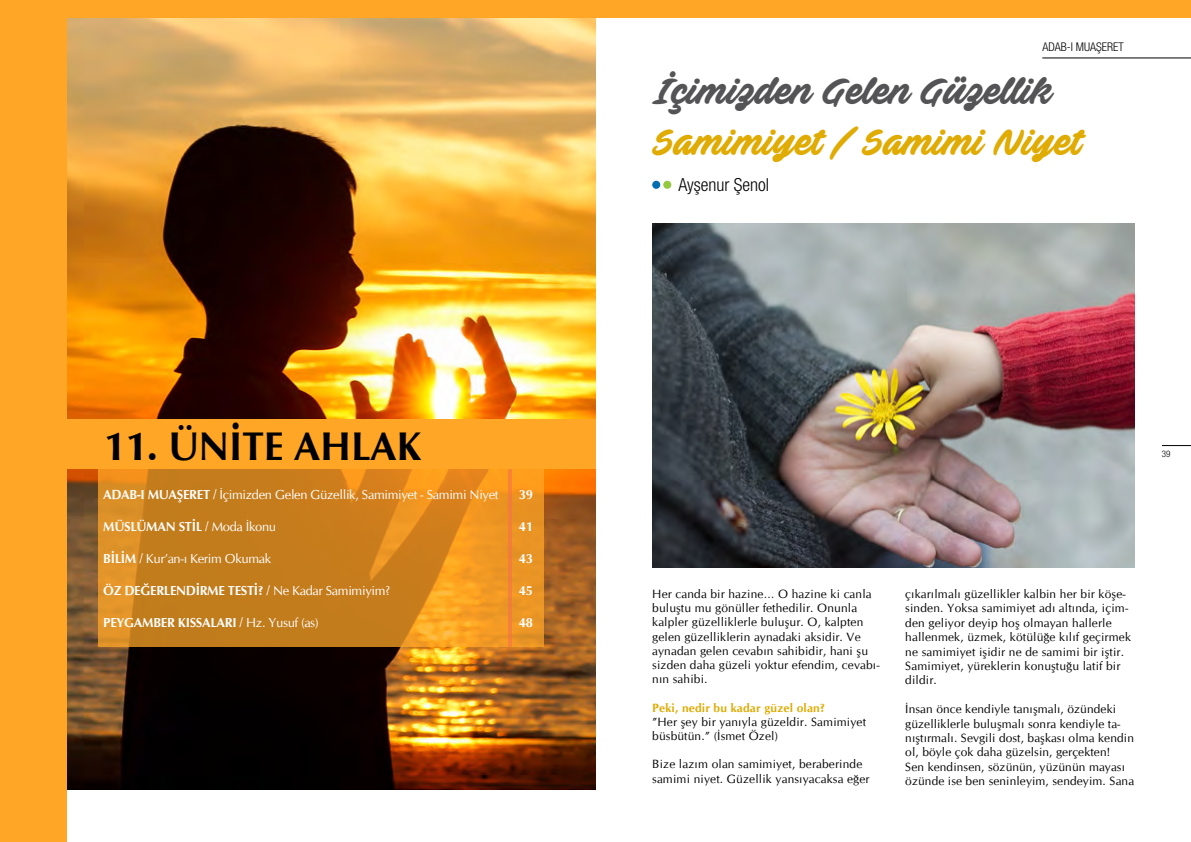
<style>
.page{position:relative;width:1191px;height:842px;background:#fff}
.page>*{position:absolute;margin:0;border:0;box-sizing:border-box;transform-origin:0 0}
.t1{font:700 40px "CG Omega";letter-spacing:-.01em;color:#000}
.t2{font:36px "Ave Fedan PERSONALUSEONLY";color:#545456}
.t3{font:36px "Ave Fedan PERSONALUSEONLY";color:#e0ab03}
.t4{font:300 condensed 18px "Helvetica Neue LT Pro";color:#000}
.t5{font:700 13px "CG Omega";letter-spacing:-.025em;color:#fff}
.t6{font:13px "CG Omega";letter-spacing:-.025em;color:#fff}
.t7{font:12px/14.4px "CG Omega";letter-spacing:.015em;color:#000}
.t8{font:700 12px "CG Omega";letter-spacing:.015em;color:#e0ab03}
.t9{font:300 condensed 12px "Helvetica Neue LT Pro";color:#000}
.t10{font:300 condensed 9px "Helvetica Neue LT Pro";color:#000}
.s1{font-weight:700}
.s2{font-weight:400}
</style>
<div class="page">
<hr style="left:1161px;top:445px;width:30px;height:1px;background:#000">
<img style="left:66px;top:18px;width:529px;height:772px">
<div style="left:57px;top:420px;width:539px;height:49px;background:#ffa626"></div>
<div style="left:0;top:0;width:66px;height:842px;background:#ffa626"></div>
<svg style="left:98px;top:469px;width:446px;height:177px;background:#d4861e"></svg>
<hr style="left:508px;top:469px;width:3px;height:177px;background:#f7704a">
<div style="left:652px;top:181px;width:8px;height:8px;background:#006eb0;border-radius:50%"></div>
<svg style="left:663px;top:181px;width:8px;height:8px"></svg>
<hr style="left:1042px;top:58px;width:149px;height:1px;background:#000">
<img style="left:652px;top:224px;width:482px;height:343px">
<div style="left:0;top:0;width:1191px;height:18px;background:#ffa626"></div>
<h1 class="t1" style="left:103px;top:421px;width:320px">11. ÜNİTE AHLAK</h1>
<p class="t6" style="left:103px;top:486px;width:397px"><span class="s1">ADAB-I MUAŞERET /</span> İçimizden Gelen Güzellik, Samimiyet - Samimi Niyet</p>
<p class="t5" style="left:103px;top:518px;width:174px">MÜSLÜMAN STİL / <span class="s2">Moda İkonu</span></p>
<p class="t6" style="left:103px;top:550px;width:169px"><span class="s1">BİLİM /</span> Kur’an-ı Kerim Okumak</p>
<p class="t5" style="left:103px;top:582px;width:288px">ÖZ DEĞERLENDİRME TESTİ? / <span class="s2">Ne Kadar Samimiyim?</span></p>
<p class="t5" style="left:103px;top:614px;width:217px">PEYGAMBER KISSALARI / <span class="s2">Hz. Yusuf (as)</span></p>
<p class="t5" style="left:519px;top:486px;width:16px">39</p>
<p class="t5" style="left:519px;top:518px;width:16px">41</p>
<p class="t5" style="left:519px;top:550px;width:16px">43</p>
<p class="t5" style="left:519px;top:582px;width:16px">45</p>
<p class="t5" style="left:519px;top:614px;width:16px">48</p>
<p class="t9" style="left:1042px;top:40px;width:83px">ADAB-I MUAŞERET</p>
<h2 class="t2" style="left:652px;top:69px;width:402px">İçimizden Gelen Güzellik</h2>
<h2 class="t3" style="left:652px;top:119px;width:431px">Samimiyet / Samimi Niyet</h2>
<h3 class="t4" style="left:678px;top:174px;width:92px">Ayşenur Şenol</h3>
<p class="t10" style="left:1162px;top:448px;width:10px">39</p>
<p class="t7" style="left:652px;top:587px;width:229px">Her canda bir hazine… O hazine ki canla buluştu mu gönüller fethedilir. Onunla kalpler güzelliklerle buluşur. O, kalpten gelen güzelliklerin aynadaki aksidir. Ve aynadan gelen cevabın sahibidir, hani şu sizden daha güzeli yoktur efendim, cevabı&shy;nın sahibi.</p>
<p class="t8" style="left:652px;top:700px;width:175px">Peki, nedir bu kadar güzel olan?</p>
<p class="t7" style="left:652px;top:715px;width:215px">”Her şey bir yanıyla güzeldir. Samimiyet büsbütün.” (İsmet Özel)</p>
<p class="t7" style="left:652px;top:757px;width:219px">Bize lazım olan samimiyet, beraberinde samimi niyet. Güzellik yansıyacaksa eğer</p>
<p class="t7" style="left:905px;top:587px;width:227px">çıkarılmalı güzellikler kalbin her bir köşe&shy;sinden. Yoksa samimiyet adı altında, içim&shy;den geliyor deyip hoş olmayan hallerle hallenmek, üzmek, kötülüğe kılıf geçirmek ne samimiyet işidir ne de samimi bir iştir.<br>Samimiyet, yüreklerin konuştuğu latif bir dildir.</p>
<p class="t7" style="left:905px;top:702px;width:230px">İnsan önce kendiyle tanışmalı, özündeki güzelliklerle buluşmalı sonra kendiyle ta&shy;nıştırmalı. Sevgili dost, başkası olma kendin ol, böyle çok daha güzelsin, gerçekten!<br>Sen kendinsen, sözünün, yüzünün mayası özünde ise ben seninleyim, sendeyim. Sana</p>
</div>
